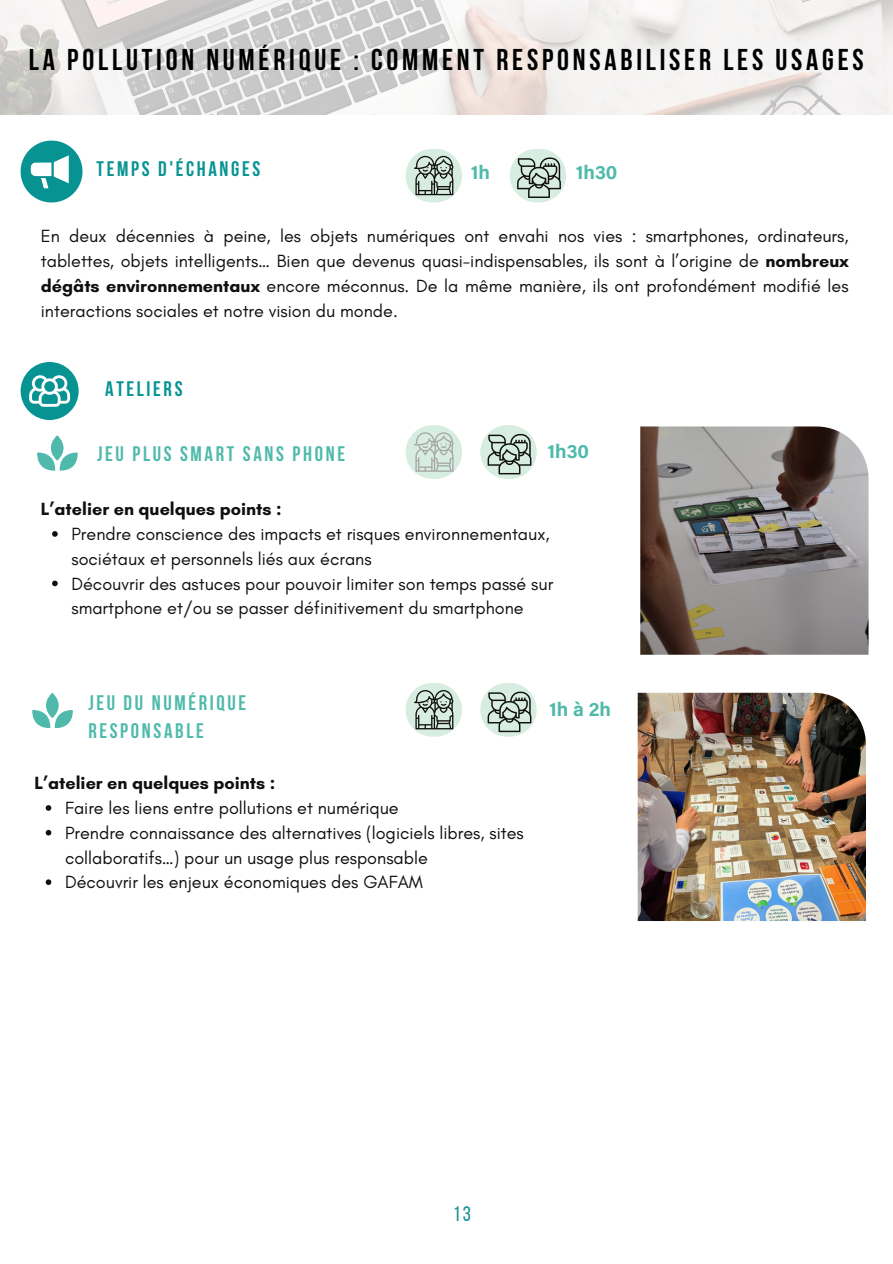
<style>
.page{position:relative;width:893px;height:1264px;background:#fff}
.page>*{position:absolute;margin:0;border:0;box-sizing:border-box;transform-origin:0 0}
.t1{font:700 30px "Bebas Neue";letter-spacing:.125em;color:#000}
.t2{font:700 21px/28.5px "Bebas Neue";letter-spacing:.125em;color:#4fbaab}
.t3{font:700 21px "Bebas Neue";letter-spacing:.125em;color:#089393}
.t4{font:21px "Bebas Neue";color:#189493}
.t5{font:700 19.5px "Acumin Pro";color:#4fbaab}
.t6{font:18px/24.8px "Glacial Indifference";color:#100f0d}
.t7{font:700 18px "Glacial Indifference";color:#100f0d}
.s1{font-weight:700}
</style>
<div class="page">
<img style="left:0;top:0;width:892px;height:114px">
<svg style="left:21px;top:362px;width:58px;height:58px"></svg>
<div style="left:405px;top:149px;width:57px;height:53px;background:#d7ede1;border-radius:27px"></div>
<svg style="left:414px;top:156px;width:39px;height:39px"></svg>
<div style="left:509px;top:149px;width:57px;height:53px;background:#d7ede1;border-radius:27px"></div>
<svg style="left:517px;top:157px;width:44px;height:41px"></svg>
<svg style="left:37px;top:435px;width:40px;height:35px"></svg>
<img style="left:640px;top:426px;width:228px;height:228px">
<svg style="left:21px;top:141px;width:61px;height:61px"></svg>
<svg style="left:32px;top:692px;width:41px;height:35px"></svg>
<svg style="left:46px;top:805px;width:5px;height:5px"></svg>
<svg style="left:46px;top:829px;width:5px;height:6px"></svg>
<svg style="left:46px;top:879px;width:5px;height:6px"></svg>
<img style="left:637px;top:692px;width:228px;height:229px">
<svg style="left:52px;top:531px;width:6px;height:5px"></svg>
<svg style="left:52px;top:580px;width:6px;height:6px"></svg>
<div style="left:405px;top:425px;width:57px;height:54px;background:#d7ede1;border-radius:27px"></div>
<svg style="left:414px;top:432px;width:39px;height:39px"></svg>
<div style="left:480px;top:425px;width:56px;height:54px;background:#d7ede1;border-radius:27px"></div>
<svg style="left:487px;top:434px;width:44px;height:40px"></svg>
<div style="left:405px;top:683px;width:57px;height:53px;background:#d7ede1;border-radius:27px"></div>
<svg style="left:414px;top:690px;width:39px;height:39px"></svg>
<div style="left:480px;top:683px;width:56px;height:53px;background:#d7ede1;border-radius:27px"></div>
<svg style="left:487px;top:691px;width:44px;height:41px"></svg>
<p class="t1" style="left:29px;top:48px;width:836px">LA POLLUTION NUMÉRIQUE : COMMENT RESPONSABILISER LES USAGES</p>
<p class="t3" style="left:97px;top:160px;width:165px">TEMPS D'ÉCHANGES</p>
<p class="t5" style="left:470px;top:165px;width:21px">1h</p>
<p class="t5" style="left:575px;top:164px;width:43px">1h30</p>
<p class="t6" style="left:41px;top:224px;width:809px;text-align:justify">En deux décennies à peine, les objets numériques ont envahi nos vies : smartphones, ordinateurs, tablettes, objets intelligents… Bien que devenus quasi-indispensables, ils sont à l’origine de <span class="s1">nombreux dégâts environnementaux</span> encore méconnus. De la même manière, ils ont profondément modifié les interactions sociales et notre vision du monde.</p>
<p class="t3" style="left:105px;top:380px;width:79px">ATELIERS</p>
<p class="t2" style="left:97px;top:441px;width:249px">JEU PLUS SMART SANS PHONE</p>
<p class="t7" style="left:41px;top:498px;width:242px">L’atelier en quelques points :</p>
<p class="t5" style="left:547px;top:443px;width:43px">1h30</p>
<p class="t6" style="left:71px;top:521px;width:479px">Prendre conscience des impacts et risques environnementaux, sociétaux et personnels liés aux écrans</p>
<p class="t6" style="left:71px;top:571px;width:483px">Découvrir des astuces pour pouvoir limiter son temps passé sur smartphone et/ou se passer définitivement du smartphone</p>
<p class="t2" style="left:88px;top:690px;width:159px">JEU DU NUMÉRIQUE<br>RESPONSABLE</p>
<p class="t7" style="left:34px;top:772px;width:242px">L’atelier en quelques points :</p>
<p class="t6" style="left:65px;top:795px;width:335px">Faire les liens entre pollutions et numérique</p>
<p class="t6" style="left:65px;top:820px;width:460px">Prendre connaissance des alternatives (logiciels libres, sites collaboratifs…) pour un usage plus responsable</p>
<p class="t6" style="left:65px;top:869px;width:359px">Découvrir les enjeux économiques des GAFAM</p>
<p class="t5" style="left:549px;top:701px;width:64px">1h à 2h</p>
<p class="t4" style="left:453px;top:1205px;width:19px">13</p>
</div>
